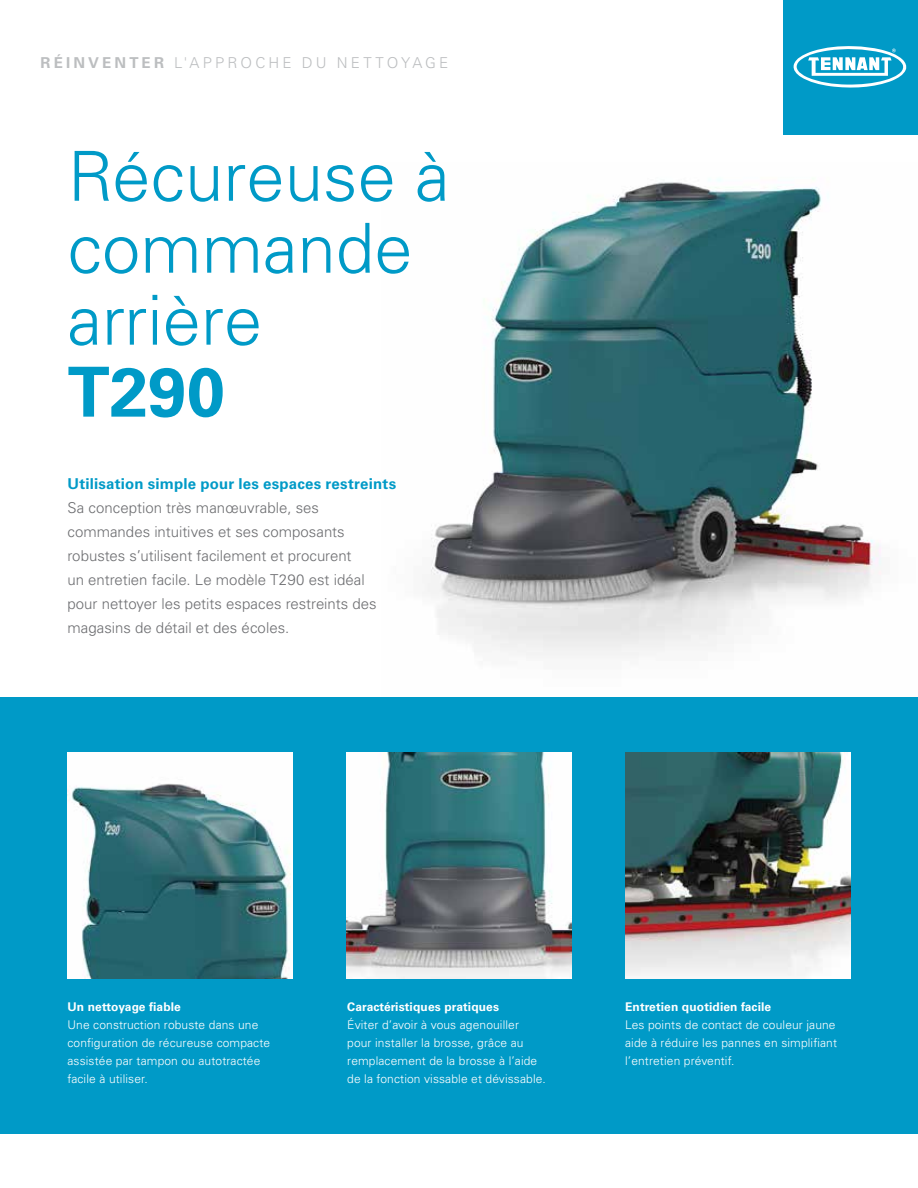
<style>
.page{position:relative;width:918px;height:1188px;background:#fff}
.page>*{position:absolute;margin:0;border:0;box-sizing:border-box;transform-origin:0 0}
.t1{font:300 69px/72px "Univers LT Std";color:#009ac7}
.t2{font:700 69px "Univers LT Std";color:#009ac7}
.t3{font:300 15px/24px "Univers LT Std";color:#6d6e71}
.t4{font:700 15px "Univers LT Std";letter-spacing:.015em;color:#009ac7}
.t5{font:300 15px "Univers LT Std";letter-spacing:.205em;color:#bcbec0}
.t6{font:300 12px/18px "Univers LT Std";letter-spacing:.01em;color:#fff}
.t7{font:700 12px "Univers LT Std";letter-spacing:.01em;color:#fff}
.s1{font-weight:700}
</style>
<div class="page">
<img style="left:381px;top:179px;width:537px;height:519px">
<div style="left:0;top:698px;width:918px;height:436px;background:#009ac7"></div>
<img style="left:346px;top:753px;width:226px;height:225px">
<img style="left:68px;top:753px;width:225px;height:225px">
<img style="left:625px;top:753px;width:225px;height:225px">
<div style="left:783px;top:0;width:135px;height:135px;background:#009ac7"></div>
<svg style="left:793px;top:46px;width:114px;height:42px"></svg>
<p class="t5" style="left:40px;top:53px;width:409px"><span class="s1">RÉINVENTER</span> L'APPROCHE DU NETTOYAGE</p>
<h1 class="t1" style="left:68px;top:140px;width:384px">Récureuse à commande arrière</h1>
<h1 class="t2" style="left:68px;top:352px;width:159px">T290</h1>
<p class="t4" style="left:68px;top:475px;width:330px">Utilisation simple pour les espaces restreints</p>
<p class="t3" style="left:68px;top:496px;width:311px">Sa conception très manœuvrable, ses commandes intuitives et ses composants robustes s’utilisent facilement et procurent<br>un entretien facile. Le modèle T290 est idéal pour nettoyer les petits espaces restreints des magasins de détail et des écoles.</p>
<p class="t7" style="left:67px;top:999px;width:115px">Un nettoyage fiable</p>
<p class="t6" style="left:67px;top:1015px;width:204px">Une construction robuste dans une configuration de récureuse compacte assistée par tampon ou autotractée facile à utiliser.</p>
<p class="t7" style="left:347px;top:999px;width:153px">Caractéristiques pratiques</p>
<p class="t6" style="left:347px;top:1015px;width:200px">Éviter d’avoir à vous agenouiller pour installer la brosse, grâce au remplacement de la brosse à l’aide de la fonction vissable et dévissable.</p>
<p class="t7" style="left:625px;top:999px;width:148px">Entretien quotidien facile</p>
<p class="t6" style="left:625px;top:1015px;width:213px;text-align:justify">Les points de contact de couleur jaune aide à réduire les pannes en simplifiant l’entretien préventif.</p>
</div>
